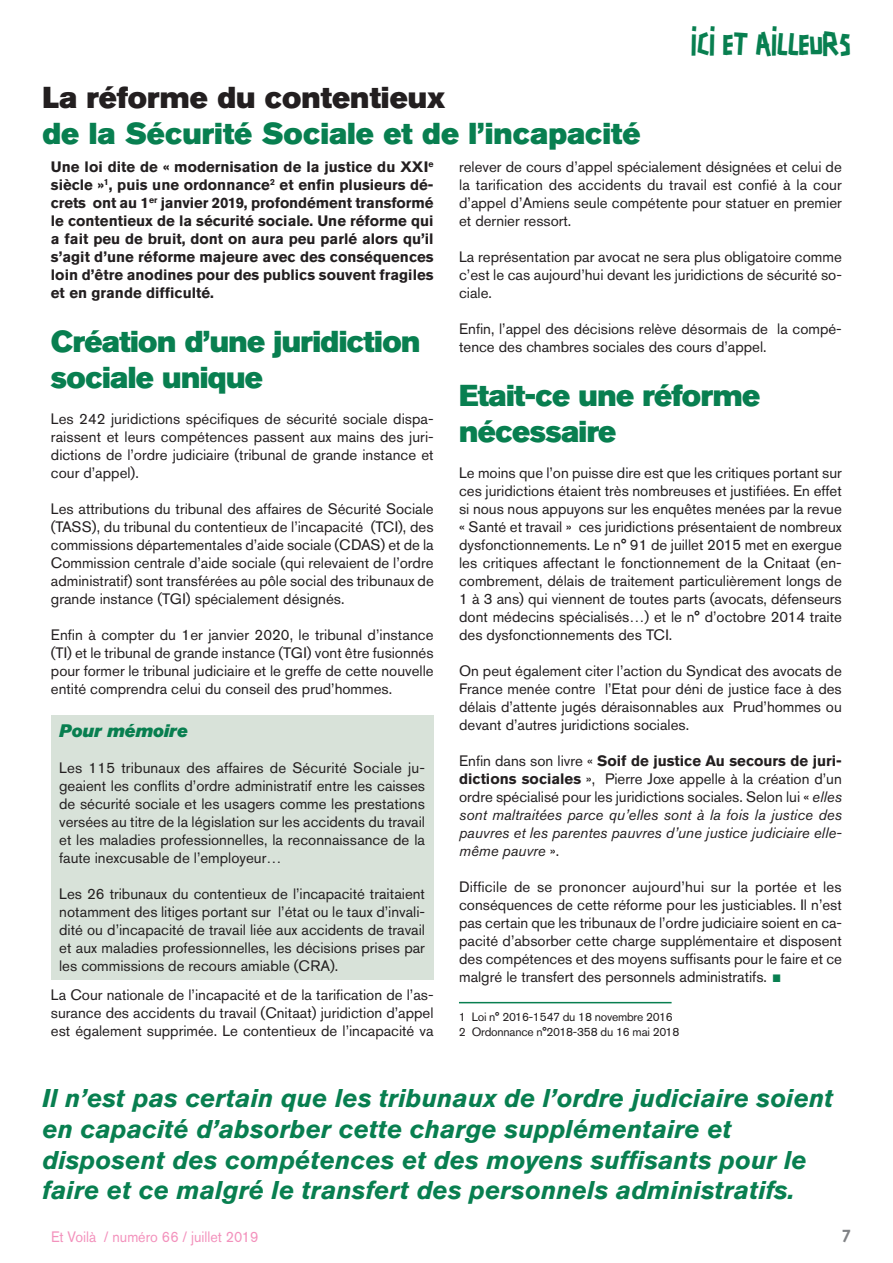
<style>
.page{position:relative;width:893px;height:1263px;background:#fff}
.page>*{position:absolute;margin:0;border:0;box-sizing:border-box;transform-origin:0 0}
.t1{font:700 45px "Akzidenz Grotesk Std";color:#087f50}
.t2{font:30px/36px "Akzidenz Grotesk Std Super";letter-spacing:-.02em;color:#087f50}
.t3{font:30px "Akzidenz Grotesk Std Super";color:#087f50}
.t4{font:30px "Akzidenz Grotesk Std Super";color:#231f20}
.t5{font:30px "Scotchlidaires";color:#087f50;scale:.9 1}
.t6{font:italic 700 25.5px/30.6px "Akzidenz Grotesk Std";color:#087f50}
.t7{font:italic 18px "Akzidenz Grotesk Std Super";color:#087f50}
.t8{font:15px/18px "Akzidenz Grotesk Std";color:#231f20;text-align:justify}
.t9{font:700 15px/18px "Akzidenz Grotesk Std";color:#231f20;text-align:justify}
.t10{font:italic 15px/18px "Akzidenz Grotesk Std";color:#231f20;text-align:justify}
.t11{font:15px "Akzidenz Grotesk Std";color:#f391bc;scale:.95 1}
.t12{font:15px "Scotchlidaires";color:#808285}
.t13{font:12px/14.4px "Akzidenz Grotesk Std";letter-spacing:-.02em;color:#231f20}
.s1{font-style:normal}
.s2{font-weight:700;font-style:normal}
</style>
<div class="page">
<div style="left:51px;top:715px;width:382px;height:264px;background:#d8e2d9"></div>
<hr style="left:459px;top:1002px;width:213px;height:1px;background:#087f50">
<h2 class="t5" style="left:691px;top:23px;width:163px">Ici et ailleurs</h2>
<h2 class="t4" style="left:43px;top:80px;width:404px">La réforme du contentieux</h2>
<h2 class="t3" style="left:43px;top:116px;width:600px">de la Sécurité Sociale et de l’incapacité</h2>
<p class="t9" style="left:51px;top:158px;width:384px">Une loi dite de « modernisation de la justice du XXI<sup>e </sup>siècle »<sup>1</sup>, puis une ordonnance<sup>2</sup> et enfin plusieurs dé&shy;crets ont au 1<sup>er</sup> janvier 2019, profondément transformé le contentieux de la sécurité sociale. Une réforme qui a fait peu de bruit, dont on aura peu parlé alors qu’il s’agit d’une réforme majeure avec des conséquences loin d’être anodines pour des publics souvent fragiles et en grande difficulté.</p>
<h2 class="t2" style="left:51px;top:323px;width:371px">Création d’une juridiction sociale unique</h2>
<p class="t8" style="left:51px;top:409px;width:384px">Les 242 juridictions spécifiques de sécurité sociale dispa&shy;raissent et leurs compétences passent aux mains des juri&shy;dictions de l’ordre judiciaire (tribunal de grande instance et cour d’appel).</p>
<p class="t8" style="left:51px;top:499px;width:384px">Les attributions du tribunal des affaires de Sécurité Sociale (TASS), du tribunal du contentieux de l’incapacité (TCI), des commissions départementales d’aide sociale (CDAS) et de la Commission centrale d’aide sociale (qui relevaient de l’ordre administratif) sont transférées au pôle social des tribunaux de grande instance (TGI) spécialement désignés.</p>
<p class="t8" style="left:51px;top:625px;width:384px">Enfin à compter du 1er janvier 2020, le tribunal d’instance (TI) et le tribunal de grande instance (TGI) vont être fusionnés pour former le tribunal judiciaire et le greffe de cette nouvelle entité comprendra celui du conseil des prud’hommes.</p>
<p class="t8" style="left:459px;top:157px;width:384px">relever de cours d’appel spécialement désignées et celui de la tarification des accidents du travail est confié à la cour d’appel d’Amiens seule compétente pour statuer en premier et dernier ressort.</p>
<p class="t8" style="left:459px;top:247px;width:384px">La représentation par avocat ne sera plus obligatoire comme c’est le cas aujourd’hui devant les juridictions de sécurité so&shy;ciale.</p>
<p class="t8" style="left:459px;top:319px;width:384px">Enfin, l’appel des décisions relève désormais de la compé&shy;tence des chambres sociales des cours d’appel.</p>
<h2 class="t2" style="left:459px;top:377px;width:303px">Etait-ce une réforme nécessaire</h2>
<p class="t8" style="left:459px;top:463px;width:384px">Le moins que l’on puisse dire est que les critiques portant sur ces juridictions étaient très nombreuses et justifiées. En effet si nous nous appuyons sur les enquêtes menées par la revue « Santé et travail » ces juridictions présentaient de nombreux dysfonctionnements. Le n° 91 de juillet 2015 met en exergue les critiques affectant le fonctionnement de la Cnitaat (en&shy;combrement, délais de traitement particulièrement longs de 1 à 3 ans) qui viennent de toutes parts (avocats, défenseurs dont médecins spécialisés…) et le n° d’octobre 2014 traite des dysfonctionnements des TCI.</p>
<p class="t8" style="left:459px;top:661px;width:384px">On peut également citer l’action du Syndicat des avocats de France menée contre l’Etat pour déni de justice face à des délais d’attente jugés déraisonnables aux Prud’hommes ou devant d’autres juridictions sociales.</p>
<p class="t10" style="left:459px;top:751px;width:384px"><span class="s1">Enfin dans son livre «</span> <span class="s2">Soif de justice Au secours de juri&shy;dictions sociales</span> <span class="s1">», Pierre Joxe appelle à la création d’un ordre spécialisé pour les juridictions sociales. Selon lui «</span> elles sont maltraitées parce qu’elles sont à la fois la justice des pauvres et les parentes pauvres d’une justice judiciaire elle&shy;même pauvre <span class="s1">».</span></p>
<p class="t8" style="left:459px;top:877px;width:384px">Difficile de se prononcer aujourd’hui sur la portée et les conséquences de cette réforme pour les justiciables. Il n’est pas certain que les tribunaux de l’ordre judiciaire soient en ca&shy;pacité d’absorber cette charge supplémentaire et disposent des compétences et des moyens suffisants pour le faire et ce malgré le transfert des personnels administratifs.</p>
<p class="t7" style="left:59px;top:720px;width:130px">Pour mémoire</p>
<p class="t8" style="left:59px;top:758px;width:367px">Les 115 tribunaux des affaires de Sécurité Sociale ju&shy;geaient les conflits d’ordre administratif entre les caisses de sécurité sociale et les usagers comme les prestations versées au titre de la législation sur les accidents du travail et les maladies professionnelles, la reconnaissance de la faute inexcusable de l’employeur…</p>
<p class="t8" style="left:59px;top:884px;width:367px">Les 26 tribunaux du contentieux de l’incapacité traitaient notamment des litiges portant sur l’état ou le taux d’invali&shy;dité ou d’incapacité de travail liée aux accidents de travail et aux maladies professionnelles, les décisions prises par les commissions de recours amiable (CRA).</p>
<h1 class="t1" style="left:771px;top:940px;width:13px">.</h1>
<p class="t8" style="left:51px;top:985px;width:384px">La Cour nationale de l’incapacité et de la tarification de l’as&shy;surance des accidents du travail (Cnitaat) juridiction d’appel est également supprimée. Le contentieux de l’incapacité va</p>
<p class="t13" style="left:459px;top:1010px;width:222px">1 Loi n° 2016-1547 du 18 novembre 2016<br>2 Ordonnance n°2018-358 du 16 mai 2018</p>
<p class="t6" style="left:42px;top:1083px;width:793px">Il n’est pas certain que les tribunaux de l’ordre judiciaire soient en capacité d’absorber cette charge supplémentaire et disposent des compétences et des moyens suffisants pour le faire et ce malgré le transfert des personnels administratifs.</p>
<p class="t11" style="left:51px;top:1228px;width:220px">Et Voilà / numéro 66 / juillet 2019</p>
<p class="t12" style="left:842px;top:1226px;width:10px">7</p>
</div>
